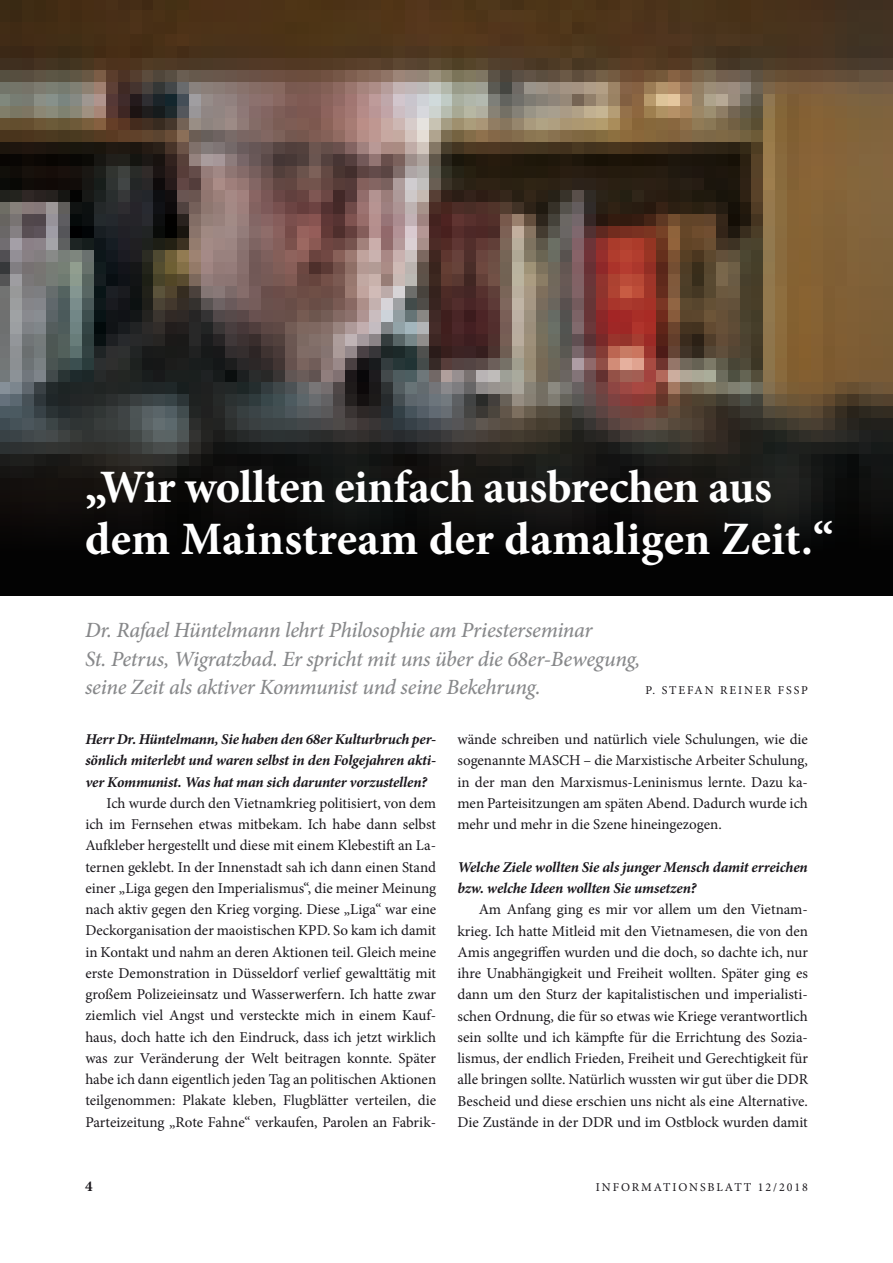
<style>
.page{position:relative;width:893px;height:1263px;background:#fff}
.page>*{position:absolute;margin:0;border:0;box-sizing:border-box;transform-origin:0 0}
.t1{font:700 46.5px/52.5px "Minion Pro";letter-spacing:-.005em;color:#fff}
.t2{font:italic 500 21.75px/28.5px "Minion Pro";letter-spacing:-.015em;color:#87888a}
.t3{font:15px/21.3px "Minion Pro";color:#1a171c;text-align:justify}
.t4{font:italic 700 15px/21.3px "Minion Pro";letter-spacing:-.015em;color:#1a171c}
.t5{font:700 15px "Minion Pro";color:#1a171c}
.t6{font:12px "Minion Pro";letter-spacing:.16em;color:#1a171c}
</style>
<div class="page">
<img style="left:0;top:0;width:893px;height:468px">
<div style="left:0;top:468px;width:893px;height:127px;background:linear-gradient(to bottom,#171614,#000)"></div>
<h1 class="t1" style="left:85px;top:460px;width:750px">„Wir wollten einfach ausbrechen aus dem Mainstream der damaligen Zeit.“</h1>
<h2 class="t2" style="left:85px;top:616px;width:557px">Dr. Rafael Hüntelmann lehrt Philosophie am Priesterseminar<br>St. Petrus, Wigratzbad. Er spricht mit uns über die 68er-Bewegung, seine Zeit als aktiver Kommunist und seine Bekehrung.</h2>
<p class="t6" style="left:645px;top:682px;width:164px">P. STEFAN REINER FSSP</p>
<p class="t4" style="left:85px;top:728px;width:352px;text-align:justify">Herr Dr. Hüntelmann, Sie haben den 68er Kulturbruch per&shy;sönlich miterlebt und waren selbst in den Folgejahren akti&shy;ver Kommunist. Was hat man sich darunter vorzustellen?</p>
<p class="t3" style="left:85px;top:792px;width:352px;text-indent:21px">Ich wurde durch den Vietnamkrieg politisiert, von dem ich im Fernsehen etwas mitbekam. Ich habe dann selbst Aufkleber hergestellt und diese mit einem Klebestift an La&shy;ternen geklebt. In der Innenstadt sah ich dann einen Stand einer „Liga gegen den Imperialismus“, die meiner Meinung nach aktiv gegen den Krieg vorging. Diese „Liga“ war eine Deckorganisation der maoistischen KPD. So kam ich damit in Kontakt und nahm an deren Aktionen teil. Gleich meine erste Demonstration in Düsseldorf verlief gewalttätig mit großem Polizeieinsatz und Wasserwerfern. Ich hatte zwar ziemlich viel Angst und versteckte mich in einem Kauf&shy;haus, doch hatte ich den Eindruck, dass ich jetzt wirklich was zur Veränderung der Welt beitragen konnte. Später habe ich dann eigentlich jeden Tag an politischen Aktionen teilgenommen: Plakate kleben, Flugblätter verteilen, die Parteizeitung „Rote Fahne“ verkaufen, Parolen an Fabrik-</p>
<p class="t5" style="left:85px;top:1175px;width:9px">4</p>
<p class="t3" style="left:457px;top:729px;width:352px">wände schreiben und natürlich viele Schulungen, wie die sogenannte MASCH – die Marxistische Arbeiter Schulung, in der man den Marxismus-Leninismus lernte. Dazu ka&shy;men Parteisitzungen am späten Abend. Dadurch wurde ich mehr und mehr in die Szene hineingezogen.</p>
<p class="t4" style="left:457px;top:856px;width:352px">Welche Ziele wollten Sie als junger Mensch damit erreichen bzw. welche Ideen wollten Sie umsetzen?</p>
<p class="t3" style="left:457px;top:899px;width:352px;text-indent:21px">Am Anfang ging es mir vor allem um den Vietnam&shy;krieg. Ich hatte Mitleid mit den Vietnamesen, die von den Amis angegriffen wurden und die doch, so dachte ich, nur ihre Unabhängigkeit und Freiheit wollten. Später ging es dann um den Sturz der kapitalistischen und imperialisti&shy;schen Ordnung, die für so etwas wie Kriege verantwortlich sein sollte und ich kämpfte für die Errichtung des Sozia&shy;lismus, der endlich Frieden, Freiheit und Gerechtigkeit für alle bringen sollte. Natürlich wussten wir gut über die DDR Bescheid und diese erschien uns nicht als eine Alternative.<br>Die Zustände in der DDR und im Ostblock wurden damit</p>
<p class="t6" style="left:596px;top:1179px;width:213px">INFORMATIONSBLATT 12/2018</p>
</div>
